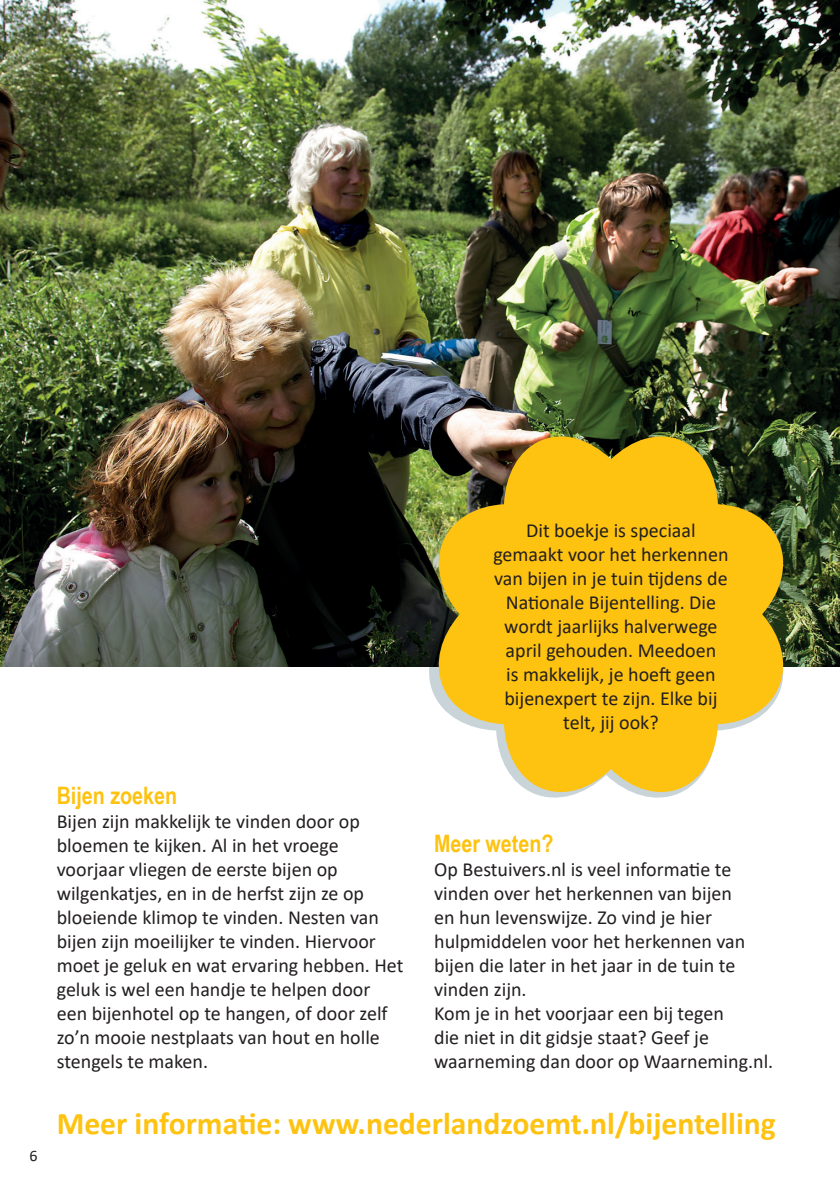
<style>
.page{position:relative;width:840px;height:1191px;background:#fff}
.page>*{position:absolute;margin:0;border:0;box-sizing:border-box;transform-origin:0 0}
.t1{font:700 31.6px "Calibri";color:#fec210}
.t2{font:700 24px "Arial Narrow";color:#fec210}
.t3{font:20px/24px "Calibri";color:#231f20}
.t4{font:16px "Calibri";color:#231f20}
</style>
<div class="page">
<img style="left:0;top:0;width:839px;height:666px">
<svg style="left:423px;top:440px;width:241px;height:358px"></svg>
<svg style="left:433px;top:431px;width:355px;height:366px;fill:#fec210"></svg>
<p class="t3" style="left:493px;top:517px;width:236px;text-align:center">Dit boekje is speciaal gemaakt voor het herkennen van bijen in je tuin tijdens de<br>Nationale Bijentelling. Die wordt jaarlijks halverwege april gehouden. Meedoen<br>is makkelijk, je hoeft geen bijenexpert te zijn. Elke bij telt, jij ook?</p>
<p class="t4" style="left:29px;top:1144px;width:10px">6</p>
<p class="t2" style="left:57px;top:777px;width:122px">Bijen zoeken</p>
<p class="t3" style="left:57px;top:808px;width:348px">Bijen zijn makkelijk te vinden door op bloemen te kijken. Al in het vroege voorjaar vliegen de eerste bijen op wilgenkatjes, en in de herfst zijn ze op bloeiende klimop te vinden. Nesten van bijen zijn moeilijker te vinden. Hiervoor moet je geluk en wat ervaring hebben. Het geluk is wel een handje te helpen door een bijenhotel op te hangen, of door zelf zo’n mooie nestplaats van hout en holle stengels te maken.</p>
<p class="t2" style="left:434px;top:825px;width:121px">Meer weten?</p>
<p class="t3" style="left:434px;top:857px;width:312px">Op Bestuivers.nl is veel informatie te vinden over het herkennen van bijen en hun levenswijze. Zo vind je hier hulpmiddelen voor het herkennen van bijen die later in het jaar in de tuin te vinden zijn.</p>
<p class="t3" style="left:434px;top:1001px;width:340px">Kom je in het voorjaar een bij tegen<br>die niet in dit gidsje staat? Geef je waarneming dan door op Waarneming.nl.</p>
<p class="t1" style="left:57px;top:1101px;width:720px">Meer informatie: www.nederlandzoemt.nl/bijentelling</p>
</div>
